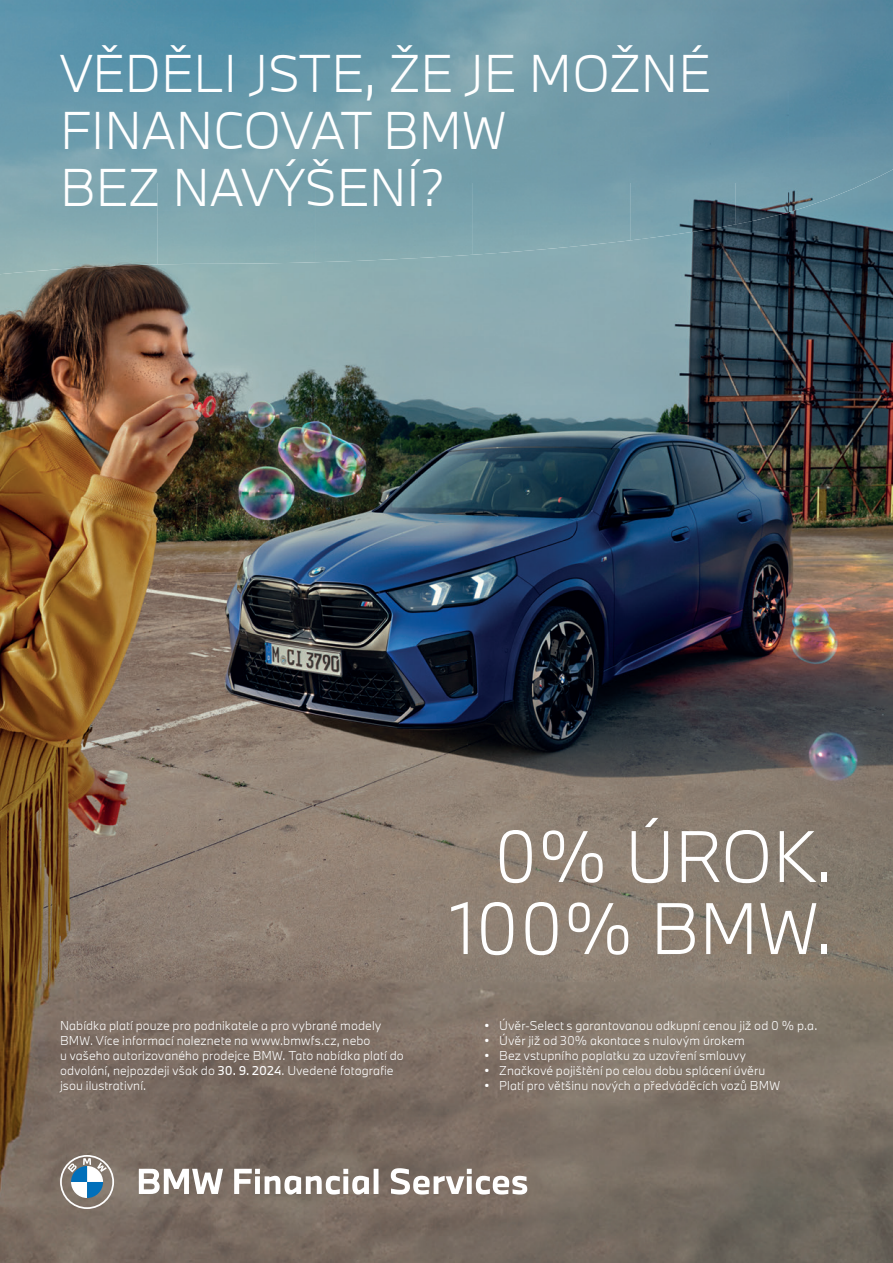
<style>
.page{position:relative;width:893px;height:1263px;background:#fff}
.page>*{position:absolute;margin:0;border:0;box-sizing:border-box;transform-origin:0 0}
.t1{font:300 67.5px/72px "BMW Type Next TT";color:#fff;text-align:right}
.t2{font:300 49.5px/57px "BMW Type Next TT";color:#fff}
.t3{font:300 12px/15px "BMW Type Next TT";letter-spacing:.01em;color:#fff}
.s1{font-weight:400}
</style>
<div class="page">
<img style="left:0;top:212px;width:893px;height:1051px">
<img style="left:0;top:0;width:788px;height:183px">
<img style="left:788px;top:0;width:105px;height:212px">
<img style="left:0;top:183px;width:158px;height:91px">
<img style="left:157px;top:183px;width:158px;height:81px">
<img style="left:315px;top:183px;width:158px;height:79px">
<img style="left:473px;top:183px;width:157px;height:72px">
<img style="left:630px;top:183px;width:106px;height:57px">
<img style="left:735px;top:183px;width:53px;height:41px">
<svg style="left:60px;top:1155px;width:54px;height:54px"></svg>
<svg style="left:139px;top:1168px;width:388px;height:26px"></svg>
<h2 class="t2" style="left:60px;top:45px;width:652px">VĚDĚLI JSTE, ŽE JE MOŽNÉ<br>FINANCOVAT BMW<br>BEZ NAVÝŠENÍ?</h2>
<p class="t3" style="left:60px;top:1018px;width:345px">Nabídka platí pouze pro podnikatele a pro vybrané modely BMW. Více informací naleznete na www.bmwfs.cz, nebo<br>u vašeho autorizovaného prodejce BMW. Tato nabídka platí do odvolání, nejpozdeji však do <span class="s1">30. 9. 2024</span>. Uvedené fotografie jsou ilustrativní.</p>
<h1 class="t1" style="left:451px;top:820px;width:383px">0% ÚROK.<br>100% BMW.</h1>
<p class="t3" style="left:484px;top:1018px;width:335px">• Úvěr-Select s garantovanou odkupní cenou již od 0 % p.a.</p>
<p class="t3" style="left:484px;top:1033px;width:262px">• Úvěr již od 30% akontace s nulovým úrokem</p>
<p class="t3" style="left:484px;top:1048px;width:263px">• Bez vstupního poplatku za uzavření smlouvy</p>
<p class="t3" style="left:484px;top:1063px;width:283px">• Značkové pojištění po celou dobu splácení úvěru</p>
<p class="t3" style="left:484px;top:1078px;width:297px">• Platí pro většinu nových a předváděcích vozů BMW</p>
</div>
